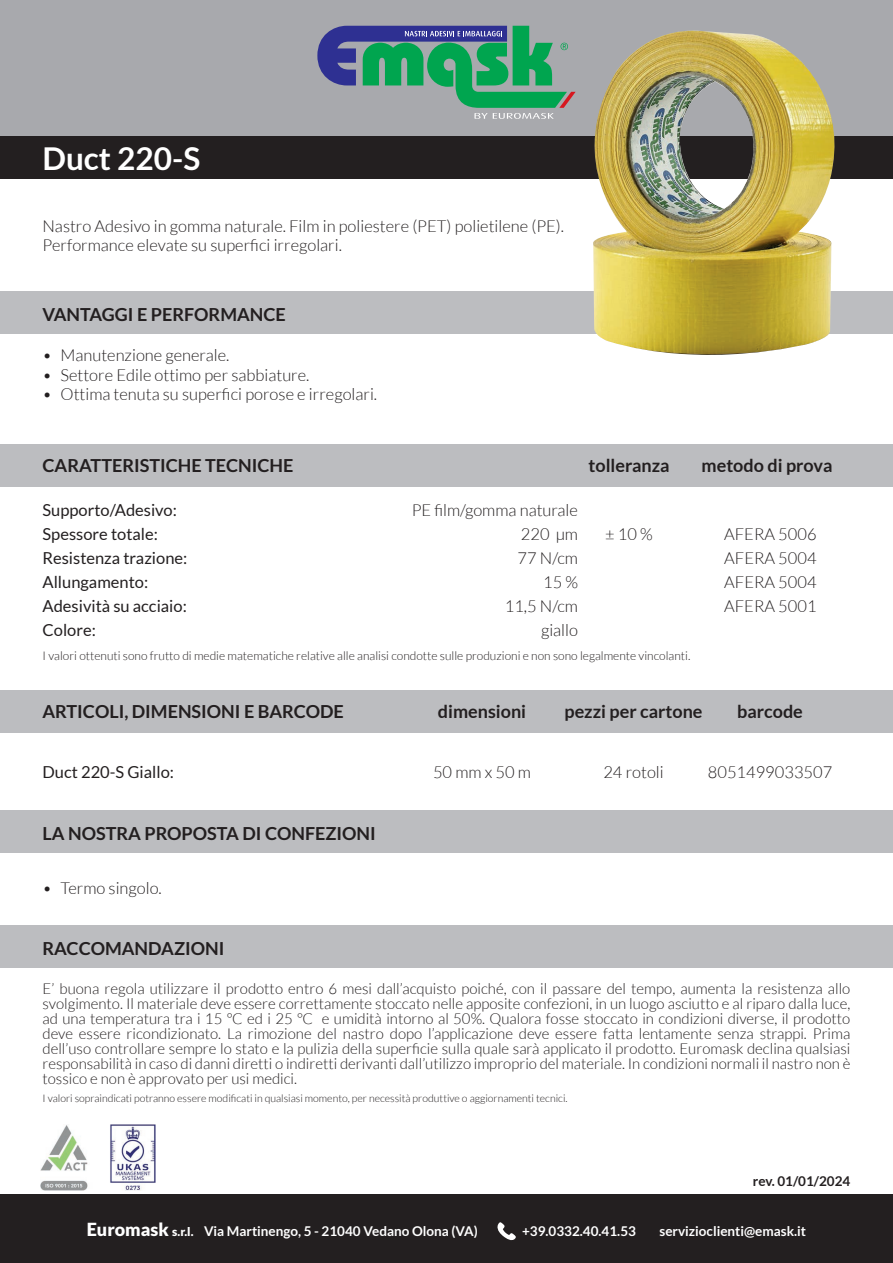
<style>
.page{position:relative;width:893px;height:1263px;background:#fff}
.page>*{position:absolute;margin:0;border:0;box-sizing:border-box;transform-origin:0 0}
.t1{font:700 31.5px "Lato";color:#fff}
.t2{font:700 18px "Lato";color:#231f20}
.t3{font:300 16.5px "Lato";color:#231f20}
.t4{font:16.5px "Lato";color:#231f20}
.t5{font:300 15px/15px "Lato";color:#231f20;text-align:justify}
.t6{font:700 13.5px "Lato";color:#fff}
.t7{font:700 13.5px "Lato";color:#231f20}
.t8{font:300 12px "Lato";color:#231f20}
.t9{font:300 10.5px "Lato";color:#231f20}
.s1{font-weight:900;font-size:18px}
.s2{font-weight:900;font-size:12px}
</style>
<div class="page">
<div style="left:0;top:444px;width:893px;height:43px;background:#bcbdc0"></div>
<div style="left:0;top:691px;width:893px;height:42px;background:#bcbdc0"></div>
<div style="left:0;top:925px;width:893px;height:43px;background:#bcbdc0"></div>
<div style="left:0;top:810px;width:893px;height:43px;background:#bcbdc0"></div>
<div style="left:0;top:291px;width:893px;height:43px;background:#bcbdc0"></div>
<div style="left:0;top:0;width:893px;height:136px;background:#a8a9ad"></div>
<div style="left:0;top:136px;width:893px;height:43px;background:#231f20"></div>
<div style="left:0;top:1195px;width:893px;height:68px;background:#231f20"></div>
<svg style="left:317px;top:26px;width:245px;height:93px"></svg>
<img style="left:562px;top:31px;width:273px;height:324px">
<img style="left:41px;top:1125px;width:114px;height:65px">
<svg style="left:497px;top:1222px;width:19px;height:19px"></svg>
<p class="t1" style="left:43px;top:140px;width:159px">Duct 220-S</p>
<p class="t3" style="left:43px;top:217px;width:523px">Nastro Adesivo in gomma naturale. Film in poliestere (PET) polietilene (PE).</p>
<p class="t3" style="left:43px;top:236px;width:301px">Performance elevate su superfici irregolari.</p>
<p class="t2" style="left:43px;top:304px;width:245px">VANTAGGI E PERFORMANCE</p>
<p class="t3" style="left:43px;top:346px;width:188px">• Manutenzione generale.</p>
<p class="t3" style="left:43px;top:366px;width:268px">• Settore Edile ottimo per sabbiature.</p>
<p class="t3" style="left:43px;top:385px;width:336px">• Ottima tenuta su superfici porose e irregolari.</p>
<p class="t2" style="left:43px;top:455px;width:252px">CARATTERISTICHE TECNICHE</p>
<p class="t2" style="left:588px;top:455px;width:83px">tolleranza</p>
<p class="t2" style="left:701px;top:455px;width:133px">metodo di prova</p>
<p class="t4" style="left:43px;top:500px;width:136px">Supporto/Adesivo:</p>
<p class="t3" style="left:412px;top:501px;width:168px">PE film/gomma naturale</p>
<p class="t4" style="left:43px;top:524px;width:117px">Spessore totale:</p>
<p class="t3" style="left:521px;top:525px;width:59px">220 μm</p>
<p class="t3" style="left:605px;top:525px;width:49px">± 10 %</p>
<p class="t3" style="left:724px;top:525px;width:94px">AFERA 5006</p>
<p class="t4" style="left:43px;top:548px;width:146px">Resistenza trazione:</p>
<p class="t3" style="left:518px;top:549px;width:62px">77 N/cm</p>
<p class="t3" style="left:724px;top:549px;width:94px">AFERA 5004</p>
<p class="t4" style="left:43px;top:572px;width:107px">Allungamento:</p>
<p class="t3" style="left:543px;top:573px;width:36px">15 %</p>
<p class="t3" style="left:724px;top:573px;width:94px">AFERA 5004</p>
<p class="t4" style="left:43px;top:596px;width:146px">Adesività su acciaio:</p>
<p class="t3" style="left:505px;top:597px;width:75px">11,5 N/cm</p>
<p class="t3" style="left:724px;top:597px;width:94px">AFERA 5001</p>
<p class="t4" style="left:43px;top:620px;width:55px">Colore:</p>
<p class="t3" style="left:541px;top:621px;width:39px">giallo</p>
<p class="t8" style="left:43px;top:649px;width:649px">I valori ottenuti sono frutto di medie matematiche relative alle analisi condotte sulle produzioni e non sono legalmente vincolanti.</p>
<p class="t2" style="left:43px;top:701px;width:303px">ARTICOLI, DIMENSIONI E BARCODE</p>
<p class="t2" style="left:438px;top:701px;width:90px">dimensioni</p>
<p class="t2" style="left:564px;top:701px;width:139px">pezzi per cartone</p>
<p class="t2" style="left:737px;top:701px;width:67px">barcode</p>
<p class="t4" style="left:43px;top:763px;width:133px">Duct 220-S Giallo:</p>
<p class="t3" style="left:433px;top:763px;width:99px">50 mm x 50 m</p>
<p class="t3" style="left:603px;top:763px;width:62px">24 rotoli</p>
<p class="t3" style="left:708px;top:763px;width:126px">8051499033507</p>
<p class="t2" style="left:43px;top:823px;width:335px">LA NOSTRA PROPOSTA DI CONFEZIONI</p>
<p class="t3" style="left:43px;top:879px;width:121px">• Termo singolo.</p>
<p class="t2" style="left:43px;top:938px;width:183px">RACCOMANDAZIONI</p>
<p class="t5" style="left:43px;top:981px;width:809px">E’ buona regola utilizzare il prodotto entro 6 mesi dall’acquisto poiché, con il passare del tempo, aumenta la resistenza allo svolgimento. Il materiale deve essere correttamente stoccato nelle apposite confezioni, in un luogo asciutto e al riparo dalla luce, ad una temperatura tra i 15 °C ed i 25 °C e umidità intorno al 50%. Qualora fosse stoccato in condizioni diverse, il prodotto deve essere ricondizionato. La rimozione del nastro dopo l’applicazione deve essere fatta lentamente senza strappi. Prima dell’uso controllare sempre lo stato e la pulizia della superficie sulla quale sarà applicato il prodotto. Euromask declina qualsiasi responsabilità in caso di danni diretti o indiretti derivanti dall’utilizzo improprio del materiale. In condizioni normali il nastro non è tossico e non è approvato per usi medici.</p>
<p class="t9" style="left:43px;top:1093px;width:526px">I valori sopraindicati potranno essere modificati in qualsiasi momento, per necessità produttive o aggiornamenti tecnici.</p>
<p class="t7" style="left:753px;top:1174px;width:99px">rev. 01/01/2024</p>
<p class="t6" style="left:87px;top:1223px;width:392px"><span class="s1">Euromask</span> <span class="s2">s.r.l.</span> Via Martinengo, 5 - 21040 Vedano Olona (VA)</p>
<p class="t6" style="left:522px;top:1223px;width:115px">+39.0332.40.41.53</p>
<p class="t6" style="left:659px;top:1223px;width:148px">servizioclienti@emask.it</p>
</div>
